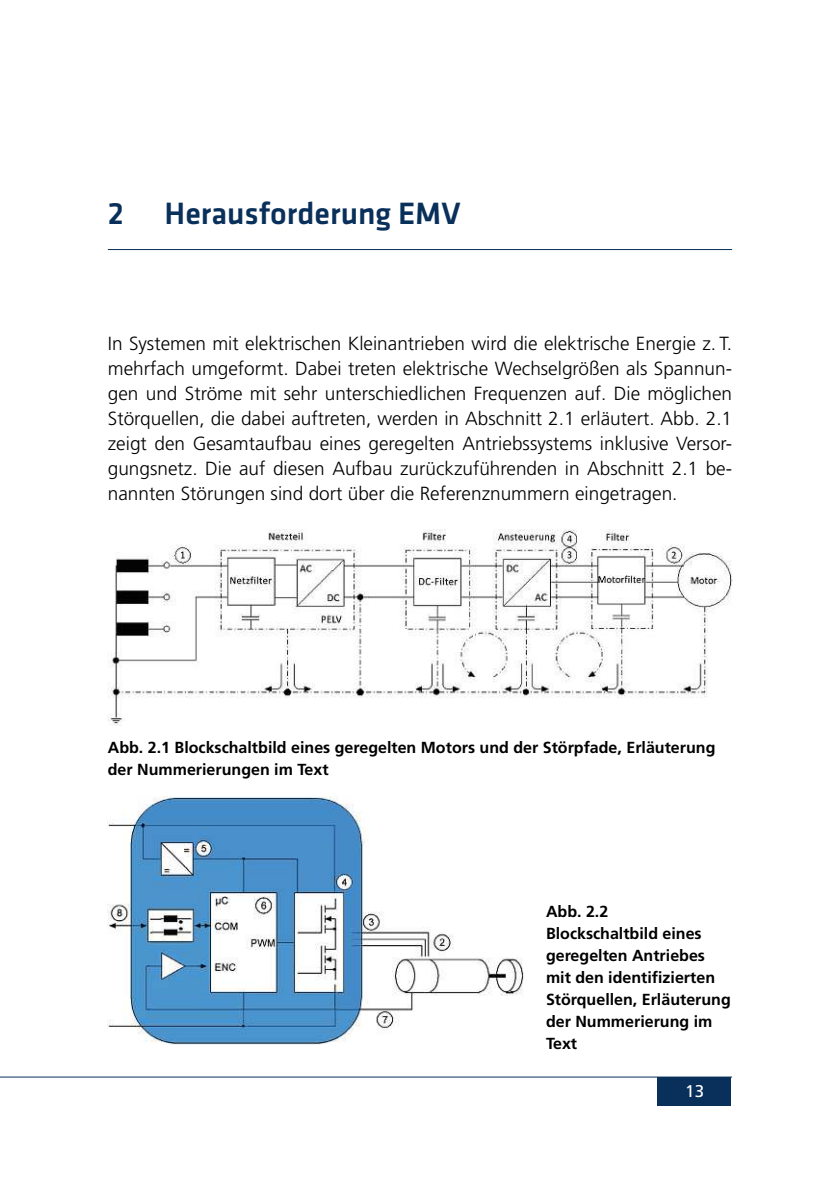
<style>
.page{position:relative;width:840px;height:1191px;background:#fff}
.page>*{position:absolute;margin:0;border:0;box-sizing:border-box;transform-origin:0 0}
.t1{font:500 32px "Klavika Basic";color:#09305a}
.t2{font:300 19px/25px "Frutiger LT Std";color:#000;text-align:justify}
.t3{font:17px "Frutiger LT Std";color:#fff}
.t4{font:700 16px/22px "Frutiger LT Std";color:#000}
</style>
<div class="page">
<hr style="left:0;top:1076px;width:731px;height:1px;background:#09305a">
<div style="left:657px;top:1077px;width:73px;height:29px;background:#09305a"></div>
<hr style="left:108px;top:249px;width:623px;height:1px;background:#09305a">
<img style="left:108px;top:529px;width:623px;height:196px">
<img style="left:108px;top:796px;width:416px;height:248px">
<h1 class="t1" style="left:108px;top:194px;width:18px">2</h1>
<h1 class="t1" style="left:164px;top:194px;width:297px">Herausforderung EMV</h1>
<p class="t2" style="left:108px;top:331px;width:625px">In Systemen mit elektrischen Kleinantrieben wird die elektrische Energie z. T. mehrfach umgeformt. Dabei treten elektrische Wechselgrößen als Spannun&shy;gen und Ströme mit sehr unterschiedlichen Frequenzen auf. Die möglichen Störquellen, die dabei auftreten, werden in Abschnitt 2.1 erläutert. Abb. 2.1 zeigt den Gesamtaufbau eines geregelten Antriebssystems inklusive Versor&shy;gungsnetz. Die auf diesen Aufbau zurückzuführenden in Abschnitt 2.1 be&shy;nannten Störungen sind dort über die Referenznummern eingetragen.</p>
<p class="t4" style="left:108px;top:736px;width:608px">Abb. 2.1 Blockschaltbild eines geregelten Motors und der Störpfade, Erläuterung der Nummerierungen im Text</p>
<p class="t4" style="left:545px;top:900px;width:186px">Abb. 2.2<br>Blockschaltbild eines geregelten Antriebes mit den identifizierten<br>Störquellen, Erläuterung der Nummerierung im<br>Text</p>
<p class="t3" style="left:684px;top:1081px;width:20px">13</p>
</div>
